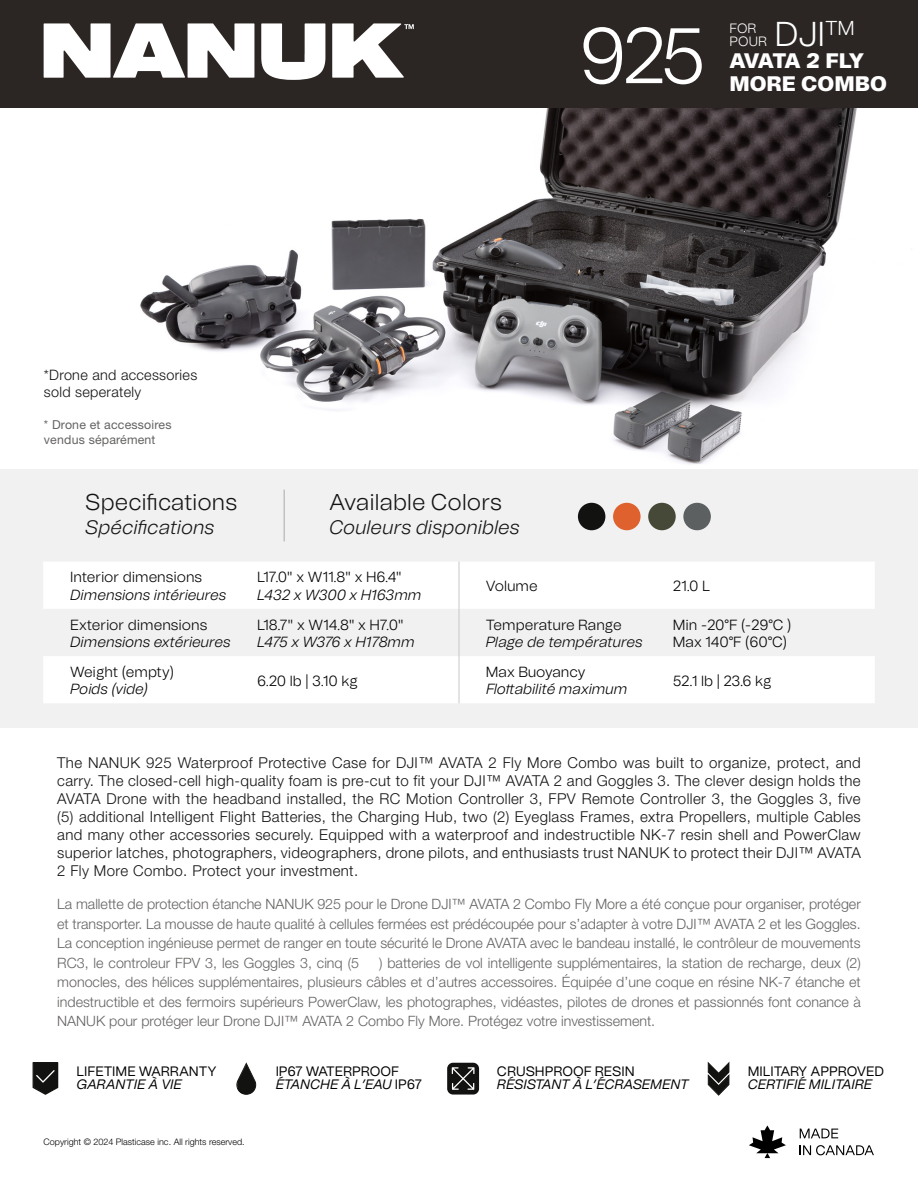
<style>
.page{position:relative;width:918px;height:1188px;background:#fff}
.page>*{position:absolute;margin:0;border:0;box-sizing:border-box;transform-origin:0 0}
.t1{font:300 78.3px "Tomato Grotesk";color:#fff}
.t2{font:300 34.5px "Tomato Grotesk";color:#fff}
.t3{font:300 22.8px "Tomato Grotesk";color:#121312}
.t4{font:900 21px/22.5px "Tomato Grotesk";color:#fff}
.t5{font:300 20.1px "Tomato Grotesk";color:#fff}
.t6{font:italic 300 19.5px "Tomato Grotesk";color:#121312}
.t7{font:300 15px/18px "Helvetica Neue LT Std";letter-spacing:.025em;color:#121312;text-align:justify}
.t8{font:300 14.7px/17.7px "Tomato Grotesk";color:#000}
.t9{font:italic 300 14.7px "Tomato Grotesk";color:#000}
.t10{font:italic 300 14.7px "Tomato Grotesk";letter-spacing:-.035em;color:#000}
.t11{font:300 14.4px/17.2px "Helvetica Neue LT Std";letter-spacing:.02em;color:#121312}
.t12{font:300 14.25px/19.5px "Helvetica Neue LT Std";color:#656362;text-align:justify}
.t13{font:13.65px/13.5px "Tomato Grotesk";color:#000}
.t14{font:italic 13.65px "Tomato Grotesk";color:#000}
.t15{font:300 13.5px "Tomato Grotesk";color:#fff}
.t16{font:12.3px/14.9px "Helvetica Neue LT Std";letter-spacing:.015em;color:#656362}
.t17{font:300 9px "Helvetica Neue LT Std";color:#000}
.s1{font-style:italic}
</style>
<div class="page">
<svg style="left:749px;top:1125px;width:37px;height:33px"></svg>
<svg style="left:800px;top:1129px;width:38px;height:9px"></svg>
<svg style="left:800px;top:1145px;width:74px;height:10px"></svg>
<div style="left:0;top:0;width:918px;height:108px;background:#2b2624"></div>
<svg style="left:44px;top:23px;width:210px;height:55px"></svg>
<svg style="left:261px;top:23px;width:64px;height:57px"></svg>
<svg style="left:332px;top:23px;width:82px;height:55px"></svg>
<svg style="left:33px;top:1062px;width:25px;height:33px"></svg>
<svg style="left:236px;top:1062px;width:21px;height:33px"></svg>
<svg style="left:447px;top:1063px;width:32px;height:32px"></svg>
<svg style="left:708px;top:1062px;width:21px;height:34px"></svg>
<div style="left:0;top:125px;width:918px;height:603px;background:#f1f1f2"></div>
<div style="left:0;top:108px;width:918px;height:361px;background:#fff"></div>
<img style="left:140px;top:108px;width:772px;height:356px">
<div style="left:578px;top:503px;width:27px;height:27px;background:#121311;border-radius:50%"></div>
<div style="left:613px;top:503px;width:28px;height:27px;background:#df612d;border-radius:50%"></div>
<div style="left:648px;top:503px;width:28px;height:27px;background:#464938;border-radius:50%"></div>
<div style="left:683px;top:503px;width:28px;height:27px;background:#5c6060;border-radius:50%"></div>
<svg style="left:43px;top:562px;width:832px;height:141px;fill:#fff"></svg>
<hr style="left:459px;top:562px;width:1px;height:47px;background:#c6c8ca">
<hr style="left:459px;top:609px;width:1px;height:47px;background:#c6c8ca">
<hr style="left:459px;top:656px;width:1px;height:47px;background:#c6c8ca">
<hr style="left:284px;top:490px;width:1px;height:51px;background:#a7a9ac">
<h1 class="t1" style="left:578px;top:2px;width:129px">925</h1>
<p class="t15" style="left:730px;top:19px;width:28px">FOR</p>
<h3 class="t5" style="left:825px;top:14px;width:31px">TM</h3>
<p class="t15" style="left:730px;top:32px;width:39px">POUR</p>
<h2 class="t2" style="left:775px;top:11px;width:52px">DJI</h2>
<h3 class="t4" style="left:729px;top:49px;width:159px">AVATA 2 FLY<br>MORE COMBO</h3>
<p class="t11" style="left:44px;top:366px;width:155px">*Drone and accessories sold seperately</p>
<p class="t16" style="left:44px;top:417px;width:129px">* Drone et accessoires vendus séparément</p>
<h3 class="t3" style="left:85px;top:486px;width:153px">Specifications</h3>
<h3 class="t6" style="left:85px;top:514px;width:131px">Spécifications</h3>
<h3 class="t3" style="left:329px;top:486px;width:174px">Available Colors</h3>
<h3 class="t6" style="left:329px;top:514px;width:192px">Couleurs disponibles</h3>
<p class="t8" style="left:70px;top:568px;width:134px">Interior dimensions</p>
<p class="t9" style="left:70px;top:585px;width:158px">Dimensions intérieures</p>
<p class="t8" style="left:257px;top:568px;width:146px">L17.0" x W11.8" x H6.4"</p>
<p class="t9" style="left:257px;top:585px;width:166px">L432 x W300 x H163mm</p>
<p class="t8" style="left:486px;top:577px;width:53px">Volume</p>
<p class="t8" style="left:673px;top:577px;width:39px">21.0 L</p>
<p class="t8" style="left:70px;top:615px;width:139px">Exterior dimensions</p>
<p class="t9" style="left:70px;top:632px;width:162px">Dimensions extérieures</p>
<p class="t8" style="left:257px;top:615px;width:148px">L18.7" x W14.8" x H7.0"</p>
<p class="t10" style="left:257px;top:632px;width:159px">L475 x W376 x H178mm</p>
<p class="t8" style="left:486px;top:615px;width:137px">Temperature Range</p>
<p class="t9" style="left:486px;top:632px;width:158px">Plage de températures</p>
<p class="t8" style="left:673px;top:615px;width:120px">Min -20°F (-29°C )<br>Max 140°F (60°C)</p>
<p class="t8" style="left:70px;top:663px;width:105px">Weight (empty)</p>
<p class="t9" style="left:70px;top:679px;width:80px">Poids (vide)</p>
<p class="t8" style="left:257px;top:671px;width:102px">6.20 lb | 3.10 kg</p>
<p class="t8" style="left:486px;top:663px;width:101px">Max Buoyancy</p>
<p class="t9" style="left:486px;top:679px;width:143px">Flottabilité maximum</p>
<p class="t8" style="left:673px;top:671px;width:100px">52.1 lb | 23.6 kg</p>
<p class="t7" style="left:57px;top:754px;width:805px">The NANUK 925 Waterproof Protective Case for DJI™ AVATA 2 Fly More Combo was built to organize, protect, and carry. The closed-cell high-quality foam is pre-cut to fit your DJI™ AVATA 2 and Goggles 3. The clever design holds the AVATA Drone with the headband installed, the RC Motion Controller 3, FPV Remote Controller 3, the Goggles 3, five (5) additional Intelligent Flight Batteries, the Charging Hub, two (2) Eyeglass Frames, extra Propellers, multiple Cables and many other accessories securely. Equipped with a waterproof and indestructible NK-7 resin shell and PowerClaw superior latches, photographers, videographers, drone pilots, and enthusiasts trust NANUK to protect their DJI™ AVATA 2 Fly More Combo. Protect your investment.</p>
<p class="t12" style="left:57px;top:894px;width:805px">La mallette de protection étanche NANUK 925 pour le Drone DJI™ AVATA 2 Combo Fly More a été conçue pour organiser, protéger et transporter. La mousse de haute qualité à cellules fermées est prédécoupée pour s’adapter à votre DJI™ AVATA 2 et les Goggles.<br>La conception ingénieuse permet de ranger en toute sécurité le Drone AVATA avec le bandeau installé, le contrôleur de mouvements RC3, le controleur FPV 3, les Goggles 3, cinq (5</p>
<p class="t12" style="left:57px;top:953px;width:805px;text-indent:322px">) batteries de vol intelligente supplémentaires, la station de recharge, deux (2) monocles, des hélices supplémentaires, plusieurs câbles et d’autres accessoires. Équipée d’une coque en résine NK-7 étanche et indestructible et des fermoirs supérieurs PowerClaw, les photographes, vidéastes, pilotes de drones et passionnés font conance à NANUK pour protéger leur Drone DJI™ AVATA 2 Combo Fly More. Protégez votre investissement.</p>
<p class="t13" style="left:77px;top:1064px;width:142px">LIFETIME WARRANTY</p>
<p class="t14" style="left:77px;top:1075px;width:107px">GARANTIE À VIE</p>
<p class="t13" style="left:276px;top:1064px;width:148px">IP67 WATERPROOF<br><span class="s1">ÉTANCHE À L’EAU</span> IP67</p>
<p class="t13" style="left:497px;top:1064px;width:139px">CRUSHPROOF RESIN</p>
<p class="t14" style="left:497px;top:1075px;width:193px">RÉSISTANT À L’ÉCRASEMENT</p>
<p class="t17" style="left:44px;top:1136px;width:203px">Copyright © 2024 Plasticase inc. All rights reserved.</p>
<p class="t13" style="left:748px;top:1064px;width:138px">MILITARY APPROVED</p>
<p class="t14" style="left:748px;top:1075px;width:126px">CERTIFIÉ MILITAIRE</p>
</div>
